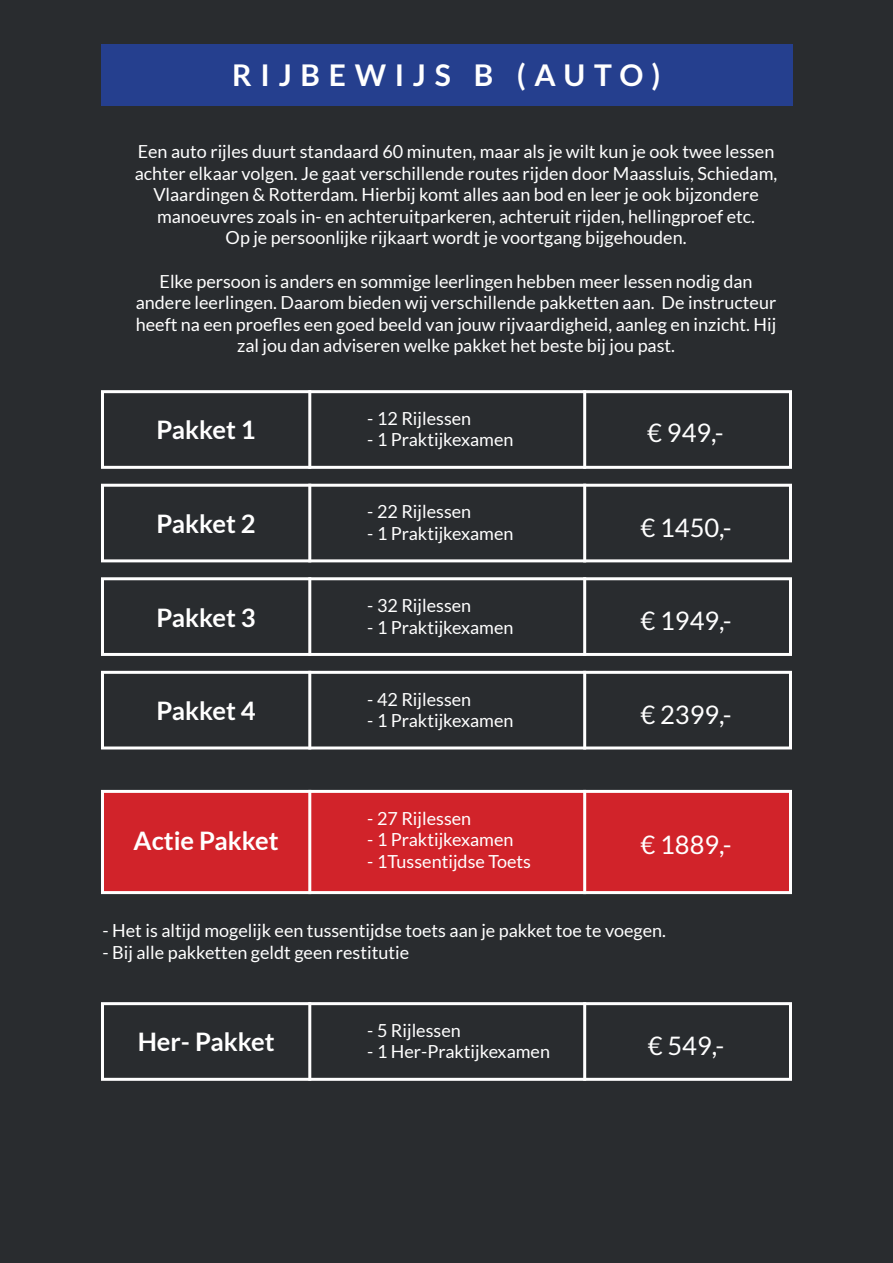
<style>
.page{position:relative;width:893px;height:1263px;background:#292c2f}
.page>*{position:absolute;margin:0;border:0;box-sizing:border-box;transform-origin:0 0}
.t1{font:700 30px "Lato";letter-spacing:.29em;color:#fff}
.t2{font:700 25.5px "Lato";color:#fff}
.t3{font:25.5px "Lato";color:#fff}
.t4{font:18px/21.6px "Lato";color:#fff;text-align:center}
</style>
<div class="page">
<div style="left:104px;top:793px;width:685px;height:101px;background:#d1232a"></div>
<div style="left:101px;top:390px;width:691px;height:79px;border:3px solid #fff"></div>
<div style="left:101px;top:1002px;width:691px;height:79px;border:3px solid #fff"></div>
<div style="left:101px;top:484px;width:691px;height:78px;border:3px solid #fff"></div>
<div style="left:101px;top:577px;width:691px;height:79px;border:3px solid #fff"></div>
<div style="left:101px;top:671px;width:691px;height:78px;border:3px solid #fff"></div>
<div style="left:101px;top:790px;width:691px;height:104px;border:3px solid #fff"></div>
<div style="left:101px;top:45px;width:691px;height:61px;background:#253f8e"></div>
<hr style="left:308px;top:390px;width:3px;height:79px;background:#fff">
<hr style="left:308px;top:1002px;width:3px;height:79px;background:#fff">
<hr style="left:308px;top:484px;width:3px;height:78px;background:#fff">
<hr style="left:308px;top:577px;width:3px;height:79px;background:#fff">
<hr style="left:308px;top:671px;width:3px;height:78px;background:#fff">
<hr style="left:308px;top:790px;width:3px;height:104px;background:#fff">
<hr style="left:583px;top:390px;width:3px;height:79px;background:#fff">
<hr style="left:583px;top:1002px;width:3px;height:79px;background:#fff">
<hr style="left:583px;top:484px;width:3px;height:78px;background:#fff">
<hr style="left:583px;top:577px;width:3px;height:79px;background:#fff">
<hr style="left:583px;top:671px;width:3px;height:78px;background:#fff">
<hr style="left:583px;top:790px;width:3px;height:104px;background:#fff">
<p class="t1" style="left:232px;top:57px;width:430px">RIJBEWIJS B (AUTO)</p>
<p class="t4" style="left:135px;top:141px;width:644px">Een auto rijles duurt standaard 60 minuten, maar als je wilt kun je ook twee lessen achter elkaar volgen. Je gaat verschillende routes rijden door Maassluis, Schiedam,<br>Vlaardingen &amp; Rotterdam. Hierbij komt alles aan bod en leer je ook bijzondere</p>
<p class="t4" style="left:157px;top:205px;width:600px">manoeuvres zoals in- en achteruitparkeren, achteruit rijden, hellingproef etc.</p>
<p class="t4" style="left:226px;top:227px;width:462px">Op je persoonlijke rijkaart wordt je voortgang bijgehouden.</p>
<p class="t4" style="left:160px;top:270px;width:594px">Elke persoon is anders en sommige leerlingen hebben meer lessen nodig dan</p>
<p class="t4" style="left:136px;top:292px;width:642px">andere leerlingen. Daarom bieden wij verschillende pakketten aan. De instructeur heeft na een proefles een goed beeld van jouw rijvaardigheid, aanleg en inzicht. Hij zal jou dan adviseren welke pakket het beste bij jou past.</p>
<p class="t2" style="left:157px;top:415px;width:101px">Pakket 1</p>
<p class="t4" style="left:367px;top:407px;width:105px">- 12 Rijlessen</p>
<p class="t4" style="left:367px;top:429px;width:148px">- 1 Praktijkexamen</p>
<p class="t3" style="left:647px;top:419px;width:78px">€ 949,-</p>
<p class="t2" style="left:157px;top:509px;width:101px">Pakket 2</p>
<p class="t4" style="left:367px;top:501px;width:105px">- 22 Rijlessen</p>
<p class="t4" style="left:367px;top:523px;width:148px">- 1 Praktijkexamen</p>
<p class="t3" style="left:640px;top:513px;width:93px">€ 1450,-</p>
<p class="t2" style="left:157px;top:603px;width:101px">Pakket 3</p>
<p class="t4" style="left:367px;top:594px;width:105px">- 32 Rijlessen</p>
<p class="t4" style="left:367px;top:616px;width:148px">- 1 Praktijkexamen</p>
<p class="t3" style="left:640px;top:607px;width:93px">€ 1949,-</p>
<p class="t2" style="left:157px;top:696px;width:101px">Pakket 4</p>
<p class="t4" style="left:367px;top:688px;width:105px">- 42 Rijlessen</p>
<p class="t4" style="left:367px;top:710px;width:148px">- 1 Praktijkexamen</p>
<p class="t3" style="left:640px;top:700px;width:93px">€ 2399,-</p>
<p class="t2" style="left:134px;top:826px;width:147px">Actie Pakket</p>
<p class="t4" style="left:367px;top:807px;width:105px">- 27 Rijlessen</p>
<p class="t4" style="left:367px;top:829px;width:148px">- 1 Praktijkexamen</p>
<p class="t4" style="left:367px;top:850px;width:165px">- 1Tussentijdse Toets</p>
<p class="t3" style="left:640px;top:830px;width:93px">€ 1889,-</p>
<p class="t4" style="left:102px;top:920px;width:565px">- Het is altijd mogelijk een tussentijdse toets aan je pakket toe te voegen.</p>
<p class="t4" style="left:102px;top:941px;width:308px">- Bij alle pakketten geldt geen restitutie</p>
<p class="t2" style="left:138px;top:1027px;width:138px">Her- Pakket</p>
<p class="t4" style="left:367px;top:1019px;width:95px">- 5 Rijlessen</p>
<p class="t4" style="left:367px;top:1041px;width:184px">- 1 Her-Praktijkexamen</p>
<p class="t3" style="left:648px;top:1031px;width:78px">€ 549,-</p>
</div>
